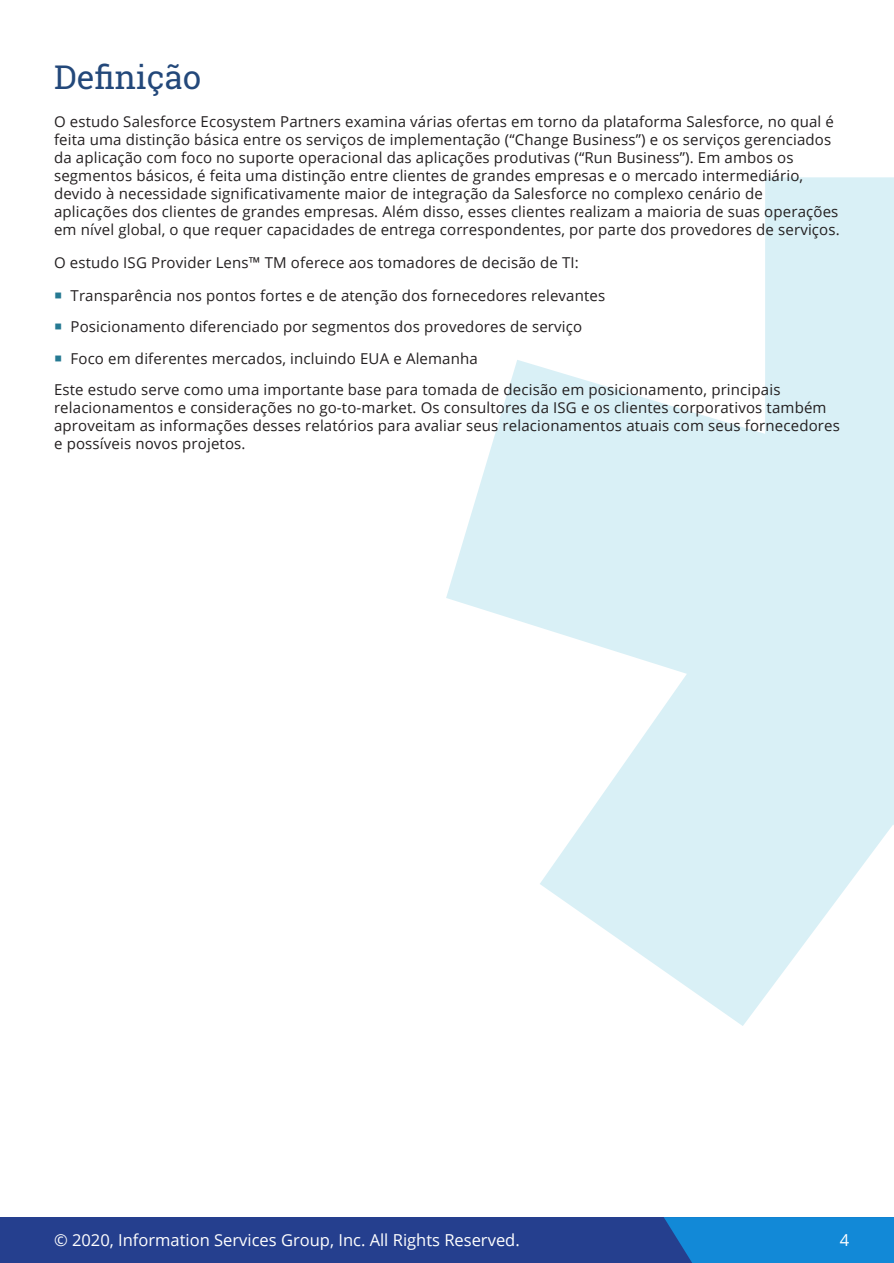
<style>
.page{position:relative;width:894px;height:1263px;background:#fff}
.page>*{position:absolute;margin:0;border:0;box-sizing:border-box;transform-origin:0 0}
.t1{font:33px "Roboto Slab";color:#23487a}
.t2{font:16.5px "Open Sans";color:#fff}
.t3{font:15px/18px "Open Sans";letter-spacing:.01em;color:#231f20}
</style>
<div class="page">
<svg style="left:446px;top:177px;width:447px;height:849px;fill:#d9f0f6"></svg>
<div style="left:1px;top:1217px;width:892px;height:46px;background:#253f8e"></div>
<div style="left:664px;top:1217px;width:229px;height:46px;background:#1289d7"></div>
<p class="t1" style="left:54px;top:54px;width:149px">Definição</p>
<p class="t3" style="left:54px;top:112px;width:786px">O estudo Salesforce Ecosystem Partners examina várias ofertas em torno da plataforma Salesforce, no qual é feita uma distinção básica entre os serviços de implementação (“Change Business”) e os serviços gerenciados da aplicação com foco no suporte operacional das aplicações produtivas (“Run Business”). Em ambos os segmentos básicos, é feita uma distinção entre clientes de grandes empresas e o mercado intermediário, devido à necessidade significativamente maior de integração da Salesforce no complexo cenário de aplicações dos clientes de grandes empresas. Além disso, esses clientes realizam a maioria de suas operações em nível global, o que requer capacidades de entrega correspondentes, por parte dos provedores de serviços.</p>
<p class="t3" style="left:54px;top:253px;width:526px">O estudo ISG Provider Lens™ TM oferece aos tomadores de decisão de TI:</p>
<p class="t3" style="left:70px;top:286px;width:536px">Transparência nos pontos fortes e de atenção dos fornecedores relevantes</p>
<p class="t3" style="left:70px;top:317px;width:513px">Posicionamento diferenciado por segmentos dos provedores de serviço</p>
<p class="t3" style="left:70px;top:349px;width:408px">Foco em diferentes mercados, incluindo EUA e Alemanha</p>
<p class="t3" style="left:54px;top:380px;width:787px">Este estudo serve como uma importante base para tomada de decisão em posicionamento, principais relacionamentos e considerações no go-to-market. Os consultores da ISG e os clientes corporativos também aproveitam as informações desses relatórios para avaliar seus relacionamentos atuais com seus fornecedores e possíveis novos projetos.</p>
<p class="t2" style="left:54px;top:1229px;width:467px">© 2020, Information Services Group, Inc. All Rights Reserved.</p>
<p class="t2" style="left:839px;top:1229px;width:11px">4</p>
</div>
